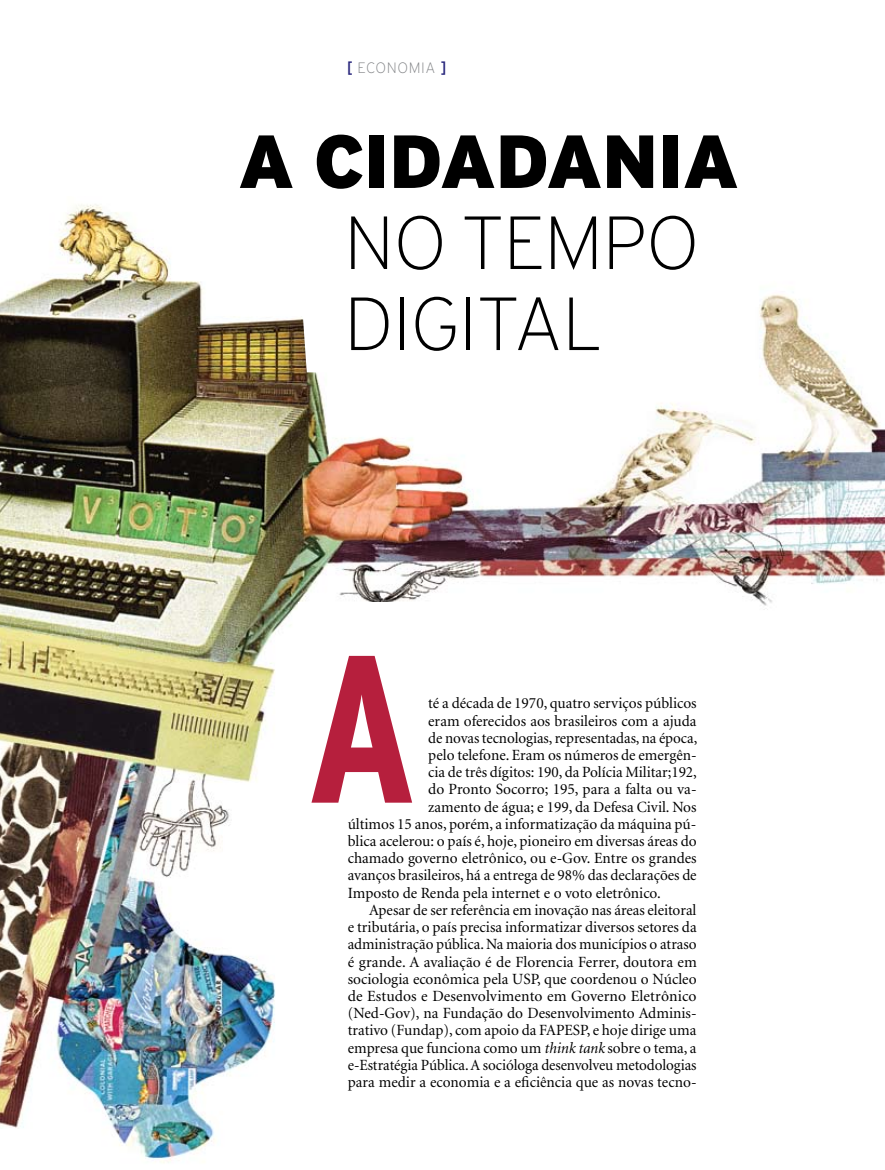
<style>
.page{position:relative;width:885px;height:1170px;background:#fff}
.page>*{position:absolute;margin:0;border:0;box-sizing:border-box;transform-origin:0 0}
.t1{font:700 condensed 209.55px "Interstate";color:#b61f3d}
.t2{font:200 75px/81px "Interstate";letter-spacing:-.015em;color:#000}
.t3{font:900 75px "Interstate";letter-spacing:-.015em;color:#000}
.t4{font:15.6px "Minion";color:#000}
.t5{font:200 15px "Interstate";letter-spacing:.035em;color:#808285}
.s1{font-weight:400;font-size:16.5px;color:#26247b}
.s2{font-style:italic}
</style>
<div class="page">
<img style="left:0;top:204px;width:884px;height:959px">
<div style="left:298px;top:602px;width:447px;height:516px;background:#fff"></div>
<svg style="left:281px;top:204px;width:437px;height:168px"></svg>
<p class="t5" style="left:347px;top:59px;width:101px"><span class="s1">[</span> ECONOMIA <span class="s1">]</span></p>
<h2 class="t3" style="left:238px;top:119px;width:499px">A CIDADANIA</h2>
<h2 class="t2" style="left:344px;top:202px;width:346px">NO TEM PO<br>DIGITAL</h2>
<h1 class="t1" style="left:305px;top:612px;width:114px">A</h1>
<p class="t4" style="left:428px;top:695px;width:270px">té a década de 1970, quatro serviços públicos</p>
<p class="t4" style="left:428px;top:713px;width:270px">eram oferecidos aos brasileiros com a ajuda</p>
<p class="t4" style="left:428px;top:730px;width:270px">de novas tecnologias, representadas, na época,</p>
<p class="t4" style="left:428px;top:747px;width:270px">pelo telefone. Eram os números de emergên-</p>
<p class="t4" style="left:428px;top:764px;width:270px">cia de três dígitos: 190, da Polícia Militar;192,</p>
<p class="t4" style="left:428px;top:781px;width:270px">do Pronto Socorro; 195, para a falta ou va-</p>
<p class="t4" style="left:428px;top:799px;width:270px">zamento de água; e 199, da Defesa Civil. Nos</p>
<p class="t4" style="left:348px;top:816px;width:350px">últimos 15 anos, porém, a informatização da máquina pú-</p>
<p class="t4" style="left:348px;top:833px;width:350px">blica acelerou: o país é, hoje, pioneiro em diversas áreas do</p>
<p class="t4" style="left:348px;top:850px;width:350px">chamado governo eletrônico, ou e-Gov. Entre os grandes</p>
<p class="t4" style="left:348px;top:867px;width:350px">avanços brasileiros, há a entrega de 98% das declarações de</p>
<p class="t4" style="left:348px;top:884px;width:314px">Imposto de Renda pela internet e o voto eletrônico.</p>
<p class="t4" style="left:369px;top:902px;width:329px">Apesar de ser referência em inovação nas áreas eleitoral</p>
<p class="t4" style="left:348px;top:919px;width:350px">e tributária, o país precisa informatizar diversos setores da</p>
<p class="t4" style="left:348px;top:936px;width:350px">administração pública. Na maioria dos municípios o atraso</p>
<p class="t4" style="left:348px;top:953px;width:350px">é grande. A avaliação é de Florencia Ferrer, doutora em</p>
<p class="t4" style="left:348px;top:970px;width:350px">sociologia econômica pela USP, que coordenou o Núcleo</p>
<p class="t4" style="left:348px;top:988px;width:350px">de Estudos e Desenvolvimento em Governo Eletrônico</p>
<p class="t4" style="left:348px;top:1005px;width:350px">(Ned-Gov), na Fundação do Desenvolvimento Adminis-</p>
<p class="t4" style="left:348px;top:1022px;width:350px">trativo (Fundap), com apoio da FAPESP, e hoje dirige uma</p>
<p class="t4" style="left:348px;top:1039px;width:350px">empresa que funciona como um <span class="s2">think tank</span> sobre o tema, a</p>
<p class="t4" style="left:348px;top:1056px;width:350px">e-Estratégia Pública. A socióloga desenvolveu metodologias</p>
<p class="t4" style="left:348px;top:1074px;width:350px">para medir a economia e a eficiência que as novas tecno-</p>
</div>
